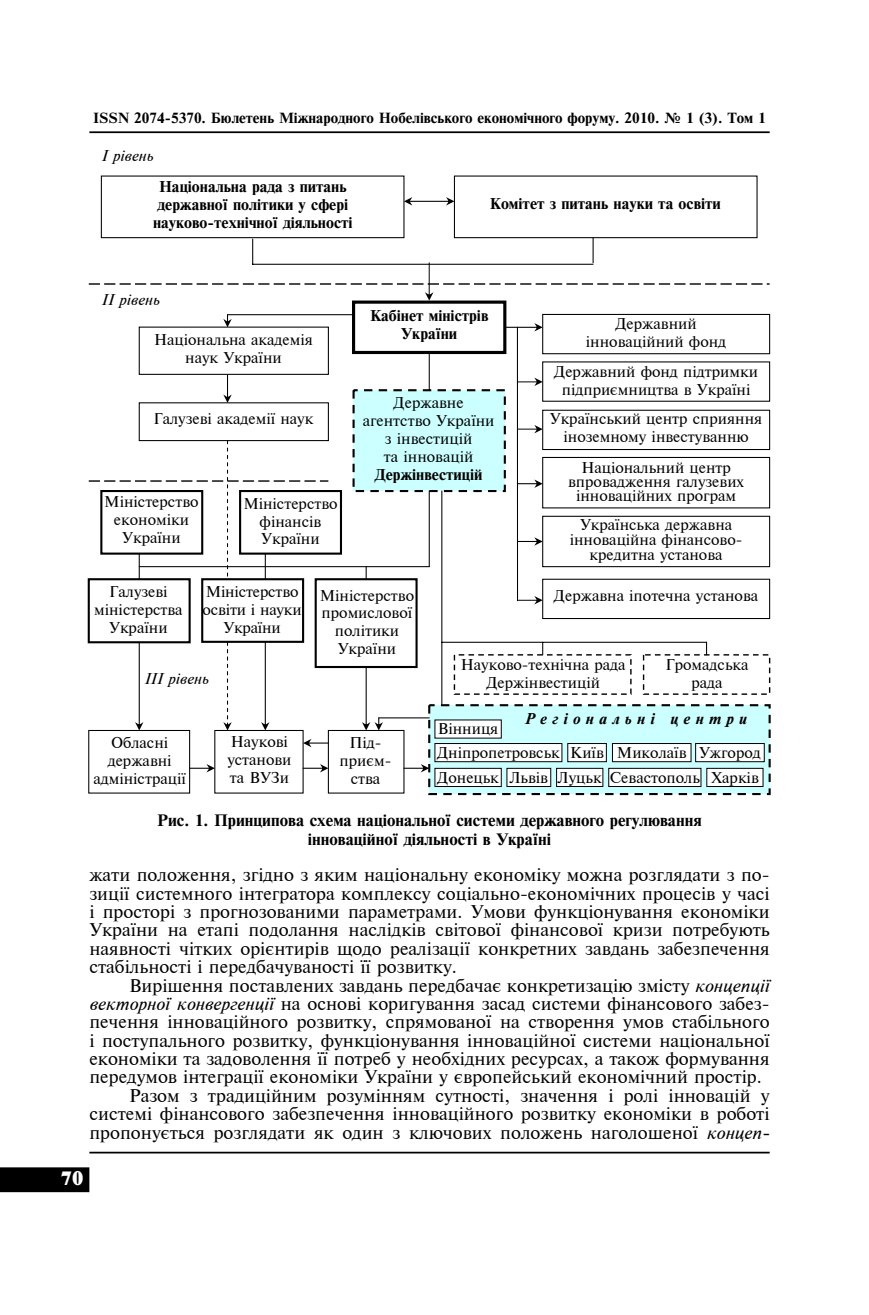
<style>
.page{position:relative;width:869px;height:1315px;background:#fff}
.page>*{position:absolute;margin:0;border:0;box-sizing:border-box;transform-origin:0 0}
.t1{font:18.38px "Newton XC";color:#fff}
.t2{font:17.5px/18.4px "Newton C";color:#000;text-align:justify}
.t3{font:15.75px/18.9px "Newton C Bold";color:#000;text-align:center}
.t4{font:14.88px/17.8px "Newton C";color:#000;text-align:center}
.t5{font:14.88px/17.8px "Newton C Bold";color:#000;text-align:center}
.t6{font:14.88px "Newton C Italic";color:#000}
.t7{font:italic 14.88px "Newton C Bold";color:#000}
.t8{font:14px "Newton C Bold";color:#000}
.s1{font-family:"Newton C Italic"}
</style>
<div class="page">
<hr style="left:89px;top:1151px;width:680px;height:2px;background:#000">
<div style="left:1px;top:1168px;width:87px;height:23px;background:#000"></div>
<div style="left:0;top:1167px;width:89px;height:25px;border:2px solid #000"></div>
<hr style="left:89px;top:131px;width:680px;height:2px;background:#000">
<div style="left:101px;top:175px;width:303px;height:63px;border:1px solid #000"></div>
<div style="left:453px;top:175px;width:304px;height:63px;border:1px solid #000"></div>
<div style="left:352px;top:300px;width:154px;height:54px;border:3px solid #000"></div>
<div style="left:353px;top:390px;width:151px;height:101px;background:#cff"></div>
<div style="left:352px;top:389px;width:153px;height:103px;border:2px dashed #000"></div>
<div style="left:542px;top:314px;width:227px;height:40px;border:1px solid #000"></div>
<div style="left:139px;top:402px;width:190px;height:39px;border:1px solid #000"></div>
<div style="left:88px;top:578px;width:102px;height:65px;border:2px solid #000"></div>
<div style="left:201px;top:578px;width:103px;height:65px;border:2px solid #000"></div>
<div style="left:314px;top:578px;width:103px;height:90px;border:2px solid #000"></div>
<div style="left:239px;top:490px;width:103px;height:64px;border:2px solid #000"></div>
<svg style="left:223px;top:375px;width:8px;height:28px"></svg>
<hr style="left:428px;top:352px;width:1px;height:38px;background:#000">
<svg style="left:404px;top:197px;width:50px;height:8px"></svg>
<svg style="left:89px;top:238px;width:680px;height:63px"></svg>
<div style="left:542px;top:410px;width:227px;height:40px;border:1px solid #000"></div>
<div style="left:542px;top:516px;width:227px;height:51px;border:1px solid #000"></div>
<div style="left:542px;top:579px;width:227px;height:40px;border:1px solid #000"></div>
<div style="left:453px;top:654px;width:178px;height:41px;border:1px dashed #000"></div>
<div style="left:642px;top:654px;width:128px;height:41px;border:1px dashed #000"></div>
<div style="left:429px;top:705px;width:340px;height:89px;background:#cff"></div>
<div style="left:428px;top:704px;width:342px;height:91px;border:2px dashed #000"></div>
<div style="left:214px;top:730px;width:89px;height:63px;border:1px solid #000"></div>
<div style="left:88px;top:730px;width:102px;height:63px;border:1px solid #000"></div>
<div style="left:328px;top:730px;width:76px;height:63px;border:1px solid #000"></div>
<svg style="left:189px;top:764px;width:26px;height:8px"></svg>
<svg style="left:302px;top:764px;width:26px;height:8px"></svg>
<svg style="left:403px;top:764px;width:26px;height:8px"></svg>
<hr style="left:139px;top:566px;width:290px;height:1px;background:#000">
<svg style="left:261px;top:642px;width:8px;height:88px"></svg>
<hr style="left:516px;top:327px;width:2px;height:273px;background:#000">
<svg style="left:504px;top:323px;width:38px;height:8px"></svg>
<svg style="left:516px;top:596px;width:26px;height:8px"></svg>
<svg style="left:516px;top:537px;width:26px;height:8px"></svg>
<svg style="left:516px;top:479px;width:26px;height:9px"></svg>
<svg style="left:516px;top:425px;width:26px;height:8px"></svg>
<svg style="left:516px;top:378px;width:26px;height:8px"></svg>
<svg style="left:223px;top:642px;width:8px;height:88px"></svg>
<hr style="left:441px;top:491px;width:1px;height:214px;background:#000">
<hr style="left:441px;top:642px;width:265px;height:1px;background:#000">
<svg style="left:542px;top:643px;width:1px;height:12px"></svg>
<svg style="left:365px;top:566px;width:1px;height:13px"></svg>
<svg style="left:135px;top:642px;width:8px;height:88px"></svg>
<hr style="left:378px;top:717px;width:51px;height:1px;background:#000">
<svg style="left:362px;top:667px;width:21px;height:63px"></svg>
<svg style="left:303px;top:739px;width:25px;height:8px"></svg>
<hr style="left:227px;top:314px;width:126px;height:1px;background:#000">
<svg style="left:223px;top:314px;width:8px;height:12px"></svg>
<hr style="left:428px;top:491px;width:1px;height:75px;background:#000">
<svg style="left:89px;top:441px;width:239px;height:138px"></svg>
<div style="left:139px;top:326px;width:190px;height:49px;border:1px solid #000"></div>
<div style="left:542px;top:457px;width:227px;height:51px;border:1px solid #000"></div>
<div style="left:434px;top:720px;width:67px;height:18px;background:#fff"></div>
<div style="left:434px;top:743px;width:127px;height:18px;background:#fff"></div>
<div style="left:434px;top:743px;width:128px;height:19px;border:1px solid #000"></div>
<div style="left:434px;top:768px;width:67px;height:18px;background:#fff"></div>
<div style="left:434px;top:768px;width:67px;height:19px;border:1px solid #000"></div>
<div style="left:567px;top:743px;width:39px;height:18px;background:#fff"></div>
<div style="left:567px;top:743px;width:39px;height:19px;border:1px solid #000"></div>
<div style="left:612px;top:743px;width:78px;height:18px;background:#fff"></div>
<div style="left:611px;top:743px;width:80px;height:19px;border:1px solid #000"></div>
<div style="left:695px;top:743px;width:68px;height:18px;background:#fff"></div>
<div style="left:694px;top:743px;width:70px;height:19px;border:1px solid #000"></div>
<div style="left:506px;top:768px;width:44px;height:18px;background:#fff"></div>
<div style="left:506px;top:768px;width:45px;height:19px;border:1px solid #000"></div>
<div style="left:556px;top:768px;width:46px;height:18px;background:#fff"></div>
<div style="left:556px;top:768px;width:47px;height:19px;border:1px solid #000"></div>
<div style="left:608px;top:768px;width:92px;height:18px;background:#fff"></div>
<div style="left:608px;top:768px;width:93px;height:19px;border:1px solid #000"></div>
<div style="left:706px;top:768px;width:56px;height:18px;background:#fff"></div>
<div style="left:706px;top:768px;width:57px;height:19px;border:1px solid #000"></div>
<p class="t8" style="left:93px;top:110px;width:673px">ISSN 2074-5370. Бюлетень Міжнародного Нобелівського економічного форуму. 2010. № 1 (3). Том 1</p>
<p class="t6" style="left:101px;top:147px;width:53px">І рівень</p>
<p class="t5" style="left:153px;top:178px;width:201px">Національна рада з питань державної політики у сфері науково-технічної діяльності</p>
<p class="t5" style="left:489px;top:194px;width:232px">Комітет з питань науки та освіти</p>
<p class="t6" style="left:101px;top:291px;width:60px">ІІ рівень</p>
<p class="t5" style="left:370px;top:307px;width:120px">Кабінет міністрів<br>України</p>
<p class="t4" style="left:585px;top:314px;width:142px">Державний інноваційний фонд</p>
<p class="t4" style="left:554px;top:363px;width:205px">Державний фонд підтримки підприємництва в Україні</p>
<p class="t4" style="left:549px;top:410px;width:214px">Український центр сприяння іноземному інвестуванню</p>
<p class="t4" style="left:568px;top:461px;width:177px;line-height:14px">Національний центр впровадження галузевих інноваційних програм</p>
<p class="t4" style="left:569px;top:517px;width:174px;line-height:14.9px">Українська державна інноваційна фінансово&shy;кредитна установа</p>
<p class="t4" style="left:553px;top:586px;width:206px">Державна іпотечна установа</p>
<p class="t4" style="left:154px;top:331px;width:160px">Національна академія наук України</p>
<p class="t4" style="left:362px;top:394px;width:133px">Державне агентство України з інвестицій<br>та інновацій</p>
<p class="t5" style="left:374px;top:465px;width:109px">Держінвестицій</p>
<p class="t4" style="left:153px;top:410px;width:161px">Галузеві академії наук</p>
<p class="t4" style="left:104px;top:493px;width:96px">Міністерство економіки<br>України</p>
<p class="t4" style="left:243px;top:494px;width:96px">Міністерство фінансів<br>України</p>
<p class="t4" style="left:94px;top:582px;width:90px">Галузеві міністерства<br>України</p>
<p class="t4" style="left:202px;top:582px;width:100px">Міністерство освіти і науки<br>України</p>
<p class="t4" style="left:319px;top:586px;width:96px">Міністерство промислової політики<br>України</p>
<p class="t6" style="left:144px;top:669px;width:66px">ІІІ рівень</p>
<p class="t4" style="left:93px;top:734px;width:94px">Обласні державні адміністрації</p>
<p class="t4" style="left:227px;top:732px;width:66px;text-align:left">Наукові установи та ВУЗи</p>
<p class="t4" style="left:339px;top:734px;width:53px">Під&shy;приєм&shy;ства</p>
<p class="t4" style="left:460px;top:655px;width:166px">Науково-технічна рада<br>Держінвестицій</p>
<p class="t4" style="left:665px;top:655px;width:84px">Громадська рада</p>
<p class="t4" style="left:437px;top:716px;width:124px;line-height:24.2px;text-align:left">Вінниця<br>Дніпропетровськ<br>Донецьк</p>
<p class="t7" style="left:524px;top:710px;width:223px">Р е г і о н а л ь н і ц е н т р и</p>
<p class="t4" style="left:509px;top:740px;width:252px;line-height:24.8px;text-align:right">Київ Миколаїв Ужгород<br>Львів Луцьк Севастополь Харків</p>
<p class="t3" style="left:157px;top:810px;width:545px">Рис. 1. Принципова схема національної системи державного регулювання інноваційної діяльності в Україні</p>
<p class="t2" style="left:89px;top:865px;width:681px">жати положення, згідно з яким національну економіку можна розглядати з по&shy;зиції системного інтегратора комплексу соціально-економічних процесів у часі і просторі з прогнозованими параметрами. Умови функціонування економіки України на етапі подолання наслідків світової фінансової кризи потребують наявності чітких орієнтирів щодо реалізації конкретних завдань забезпечення стабільності і передбачуваності її розвитку.</p>
<p class="t2" style="left:129px;top:976px;width:641px">Вирішення поставлених завдань передбачає конкретизацію змісту <span class="s1">концепції</span></p>
<p class="t2" style="left:89px;top:994px;width:681px"><span class="s1">векторної конвергенції</span> на основі коригування засад системи фінансового забез-</p>
<p class="t2" style="left:89px;top:1012px;width:681px">печення інноваційного розвитку, спрямованої на створення умов стабільного</p>
<p class="t2" style="left:89px;top:1031px;width:681px">і поступального розвитку, функціонування інноваційної системи національної</p>
<p class="t2" style="left:89px;top:1049px;width:681px">економіки та задоволення її потреб у необхідних ресурсах, а також формування</p>
<p class="t2" style="left:89px;top:1068px;width:673px">передумов інтеграції економіки України у європейський економічний простір.</p>
<p class="t2" style="left:129px;top:1086px;width:641px">Разом з традиційним розумінням сутності, значення і ролі інновацій у</p>
<p class="t2" style="left:89px;top:1104px;width:681px">системі фінансового забезпечення інноваційного розвитку економіки в роботі</p>
<p class="t2" style="left:89px;top:1123px;width:681px">пропонується розглядати як один з ключових положень наголошеної <span class="s1">концеп-</span></p>
<p class="t1" style="left:61px;top:1167px;width:24px">70</p>
</div>
